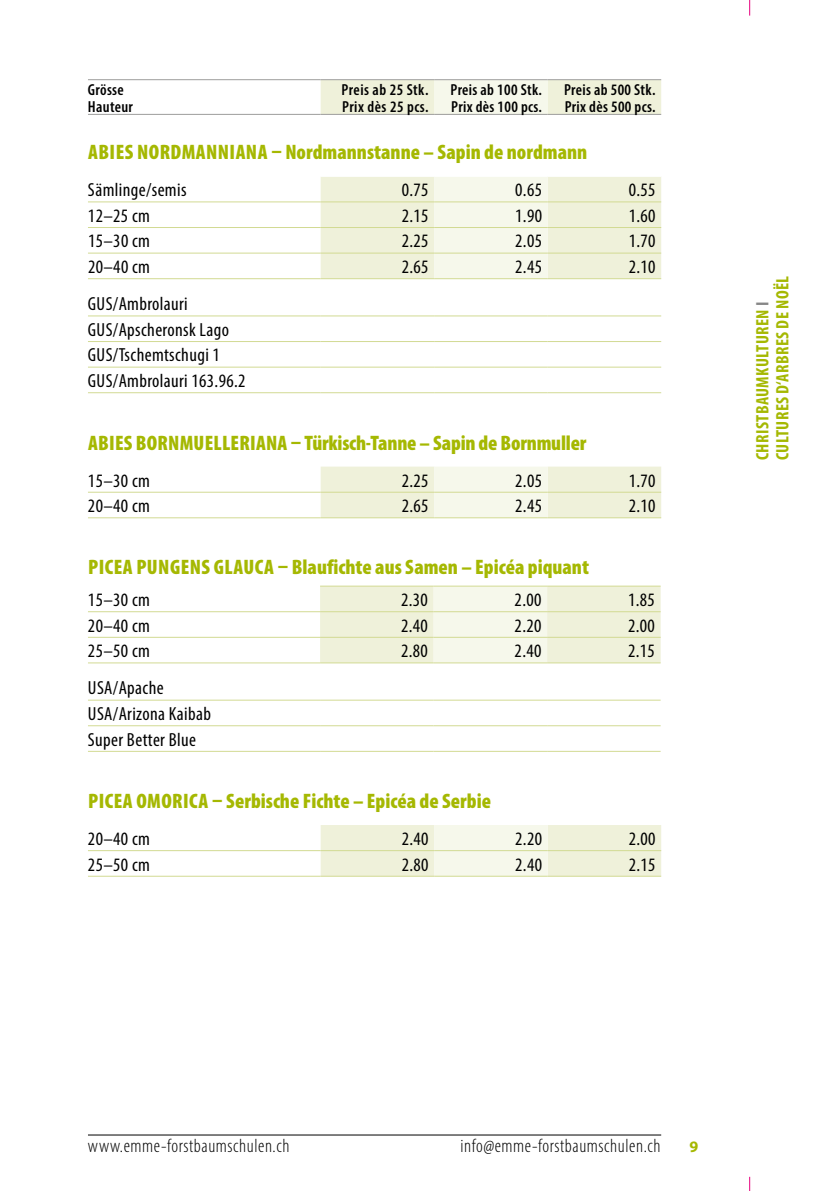
<style>
.page{position:relative;width:840px;height:1191px;background:#fff}
.page>*{position:absolute;margin:0;border:0;box-sizing:border-box;transform-origin:0 0}
.t1{font:900 condensed 21px "Myriad Pro";color:#a5b802}
.t2{font:condensed 19px/25.6px "Myriad Pro";letter-spacing:.02em;color:#000}
.t3{font:300 condensed 19px "Myriad Pro";letter-spacing:.03em;color:#000}
.t4{font:700 condensed 18px/20px "Myriad Pro";letter-spacing:.02em;color:#a5b802}
.t5{font:600 condensed 16px/17px "Myriad Pro";letter-spacing:.02em;color:#000}
.t6{font:700 16px "Myriad Pro";color:#a5b802}
.s1{color:#878787}
</style>
<div class="page">
<hr style="left:88px;top:1134px;width:572px;height:1px;background:#000">
<svg style="left:320px;top:177px;width:340px;height:101px;background:#f1f3df"></svg>
<hr style="left:88px;top:201px;width:232px;height:1px;background:#d2da93">
<hr style="left:320px;top:201px;width:114px;height:1px;background:#d2da93">
<hr style="left:434px;top:201px;width:113px;height:1px;background:#d2da93">
<hr style="left:547px;top:201px;width:113px;height:1px;background:#d2da93">
<hr style="left:88px;top:227px;width:232px;height:1px;background:#d2da93">
<hr style="left:320px;top:227px;width:114px;height:1px;background:#d2da93">
<hr style="left:434px;top:227px;width:113px;height:1px;background:#d2da93">
<hr style="left:547px;top:227px;width:113px;height:1px;background:#d2da93">
<hr style="left:88px;top:253px;width:232px;height:1px;background:#d2da93">
<hr style="left:320px;top:253px;width:114px;height:1px;background:#d2da93">
<hr style="left:434px;top:253px;width:113px;height:1px;background:#d2da93">
<hr style="left:547px;top:253px;width:113px;height:1px;background:#d2da93">
<hr style="left:88px;top:278px;width:232px;height:1px;background:#d2da93">
<hr style="left:320px;top:278px;width:114px;height:1px;background:#d2da93">
<hr style="left:434px;top:278px;width:113px;height:1px;background:#d2da93">
<hr style="left:547px;top:278px;width:113px;height:1px;background:#d2da93">
<hr style="left:547px;top:367px;width:113px;height:1px;background:#d2da93">
<hr style="left:547px;top:392px;width:113px;height:1px;background:#d2da93">
<hr style="left:88px;top:315px;width:232px;height:1px;background:#d2da93">
<hr style="left:320px;top:315px;width:114px;height:1px;background:#d2da93">
<hr style="left:434px;top:315px;width:113px;height:1px;background:#d2da93">
<hr style="left:547px;top:315px;width:113px;height:1px;background:#d2da93">
<hr style="left:88px;top:367px;width:232px;height:1px;background:#d2da93">
<hr style="left:320px;top:367px;width:114px;height:1px;background:#d2da93">
<hr style="left:434px;top:367px;width:113px;height:1px;background:#d2da93">
<hr style="left:88px;top:392px;width:232px;height:1px;background:#d2da93">
<hr style="left:320px;top:392px;width:114px;height:1px;background:#d2da93">
<hr style="left:434px;top:392px;width:113px;height:1px;background:#d2da93">
<hr style="left:88px;top:341px;width:232px;height:1px;background:#d2da93">
<hr style="left:320px;top:341px;width:114px;height:1px;background:#d2da93">
<hr style="left:434px;top:341px;width:113px;height:1px;background:#d2da93">
<hr style="left:547px;top:341px;width:113px;height:1px;background:#d2da93">
<svg style="left:320px;top:466px;width:340px;height:51px;background:#f1f3df"></svg>
<hr style="left:88px;top:517px;width:232px;height:1px;background:#d2da93">
<hr style="left:320px;top:517px;width:114px;height:1px;background:#d2da93">
<hr style="left:434px;top:517px;width:113px;height:1px;background:#d2da93">
<hr style="left:547px;top:517px;width:113px;height:1px;background:#d2da93">
<hr style="left:88px;top:492px;width:232px;height:1px;background:#d2da93">
<hr style="left:320px;top:492px;width:114px;height:1px;background:#d2da93">
<hr style="left:434px;top:492px;width:113px;height:1px;background:#d2da93">
<hr style="left:547px;top:492px;width:113px;height:1px;background:#d2da93">
<svg style="left:320px;top:587px;width:340px;height:75px;background:#f1f3df"></svg>
<hr style="left:88px;top:611px;width:232px;height:1px;background:#d2da93">
<hr style="left:320px;top:586px;width:113px;height:1px;background:#d2da93">
<hr style="left:433px;top:586px;width:114px;height:1px;background:#d2da93">
<hr style="left:547px;top:586px;width:113px;height:1px;background:#d2da93">
<hr style="left:320px;top:611px;width:113px;height:1px;background:#d2da93">
<hr style="left:433px;top:611px;width:114px;height:1px;background:#d2da93">
<hr style="left:547px;top:611px;width:113px;height:1px;background:#d2da93">
<hr style="left:320px;top:637px;width:113px;height:1px;background:#d2da93">
<hr style="left:433px;top:637px;width:114px;height:1px;background:#d2da93">
<hr style="left:547px;top:637px;width:113px;height:1px;background:#d2da93">
<hr style="left:320px;top:662px;width:113px;height:1px;background:#d2da93">
<hr style="left:433px;top:662px;width:114px;height:1px;background:#d2da93">
<hr style="left:547px;top:662px;width:113px;height:1px;background:#d2da93">
<hr style="left:88px;top:637px;width:232px;height:1px;background:#d2da93">
<hr style="left:88px;top:662px;width:232px;height:1px;background:#d2da93">
<svg style="left:320px;top:699px;width:340px;height:52px"></svg>
<hr style="left:88px;top:700px;width:232px;height:1px;background:#d2da93">
<hr style="left:320px;top:700px;width:113px;height:1px;background:#d2da93">
<hr style="left:433px;top:700px;width:114px;height:1px;background:#d2da93">
<hr style="left:547px;top:700px;width:113px;height:1px;background:#d2da93">
<hr style="left:320px;top:725px;width:113px;height:1px;background:#d2da93">
<hr style="left:433px;top:725px;width:114px;height:1px;background:#d2da93">
<hr style="left:547px;top:725px;width:113px;height:1px;background:#d2da93">
<hr style="left:320px;top:751px;width:113px;height:1px;background:#d2da93">
<hr style="left:433px;top:751px;width:114px;height:1px;background:#d2da93">
<hr style="left:547px;top:751px;width:113px;height:1px;background:#d2da93">
<hr style="left:88px;top:725px;width:232px;height:1px;background:#d2da93">
<hr style="left:88px;top:751px;width:232px;height:1px;background:#d2da93">
<svg style="left:320px;top:825px;width:340px;height:51px;background:#f1f3df"></svg>
<hr style="left:88px;top:850px;width:232px;height:1px;background:#d2da93">
<hr style="left:320px;top:850px;width:114px;height:1px;background:#d2da93">
<hr style="left:434px;top:850px;width:113px;height:1px;background:#d2da93">
<hr style="left:547px;top:850px;width:113px;height:1px;background:#d2da93">
<hr style="left:88px;top:876px;width:232px;height:1px;background:#d2da93">
<hr style="left:320px;top:876px;width:114px;height:1px;background:#d2da93">
<hr style="left:434px;top:876px;width:113px;height:1px;background:#d2da93">
<hr style="left:547px;top:876px;width:113px;height:1px;background:#d2da93">
<div style="left:320px;top:80px;width:340px;height:34px;background:#eff1da"></div>
<div style="left:434px;top:80px;width:113px;height:34px;background:#f6f8eb"></div>
<hr style="left:88px;top:79px;width:232px;height:1px;background:#9d9d9c">
<hr style="left:320px;top:79px;width:114px;height:1px;background:#9d9d9c">
<hr style="left:434px;top:79px;width:113px;height:1px;background:#9d9d9c">
<hr style="left:547px;top:79px;width:113px;height:1px;background:#9d9d9c">
<hr style="left:88px;top:114px;width:232px;height:1px;background:#9d9d9c">
<hr style="left:320px;top:114px;width:114px;height:1px;background:#9d9d9c">
<hr style="left:434px;top:114px;width:113px;height:1px;background:#9d9d9c">
<hr style="left:547px;top:114px;width:113px;height:1px;background:#9d9d9c">
<p class="t5" style="left:88px;top:80px;width:46px">Grösse<br>Hauteur</p>
<p class="t5" style="left:341px;top:80px;width:88px">Preis ab 25 Stk.<br>Prix dès 25 pcs.</p>
<p class="t5" style="left:450px;top:80px;width:93px">Preis ab 100 Stk.<br>Prix dès 100 pcs.</p>
<p class="t5" style="left:563px;top:80px;width:93px">Preis ab 500 Stk.<br>Prix dès 500 pcs.</p>
<p class="t1" style="left:88px;top:138px;width:500px">ABIES NORDMANNIANA – Nordmannstanne – Sapin de nordmann</p>
<p class="t2" style="left:88px;top:177px;width:100px">Sämlinge/semis</p>
<p class="t2" style="left:401px;top:177px;width:28px">0.75</p>
<p class="t2" style="left:515px;top:177px;width:28px">0.65</p>
<p class="t2" style="left:628px;top:177px;width:28px">0.55</p>
<p class="t2" style="left:88px;top:202px;width:63px">12–25 cm</p>
<p class="t2" style="left:401px;top:202px;width:28px">2.15</p>
<p class="t2" style="left:515px;top:202px;width:28px">1.90</p>
<p class="t2" style="left:628px;top:202px;width:28px">1.60</p>
<p class="t2" style="left:88px;top:228px;width:63px">15–30 cm</p>
<p class="t2" style="left:401px;top:228px;width:28px">2.25</p>
<p class="t2" style="left:515px;top:228px;width:28px">2.05</p>
<p class="t2" style="left:628px;top:228px;width:28px">1.70</p>
<p class="t2" style="left:88px;top:254px;width:63px">20–40 cm</p>
<p class="t2" style="left:401px;top:254px;width:28px">2.65</p>
<p class="t2" style="left:515px;top:254px;width:28px">2.45</p>
<p class="t2" style="left:628px;top:254px;width:28px">2.10</p>
<p class="t2" style="left:88px;top:291px;width:159px">GUS/Ambrolauri<br>GUS/Apscheronsk Lago<br>GUS/Tschemtschugi 1<br>GUS/Ambrolauri 163.96.2</p>
<p class="t1" style="left:88px;top:429px;width:499px">ABIES BORNMUELLERIANA – Türkisch-Tanne – Sapin de Bornmuller</p>
<p class="t2" style="left:88px;top:467px;width:63px">15–30 cm</p>
<p class="t2" style="left:401px;top:467px;width:28px">2.25</p>
<p class="t2" style="left:515px;top:467px;width:28px">2.05</p>
<p class="t2" style="left:628px;top:467px;width:28px">1.70</p>
<p class="t2" style="left:88px;top:493px;width:63px">20–40 cm</p>
<p class="t2" style="left:401px;top:493px;width:28px">2.65</p>
<p class="t2" style="left:515px;top:493px;width:28px">2.45</p>
<p class="t2" style="left:628px;top:493px;width:28px">2.10</p>
<p class="t1" style="left:88px;top:554px;width:502px">PICEA PUNGENS GLAUCA – Blaufichte aus Samen – Epicéa piquant</p>
<p class="t2" style="left:88px;top:587px;width:63px">15–30 cm</p>
<p class="t2" style="left:401px;top:587px;width:28px">2.30</p>
<p class="t2" style="left:514px;top:587px;width:28px">2.00</p>
<p class="t2" style="left:627px;top:587px;width:28px">1.85</p>
<p class="t2" style="left:88px;top:612px;width:63px">20–40 cm</p>
<p class="t2" style="left:401px;top:612px;width:28px">2.40</p>
<p class="t2" style="left:514px;top:612px;width:28px">2.20</p>
<p class="t2" style="left:627px;top:612px;width:28px">2.00</p>
<p class="t2" style="left:88px;top:638px;width:63px">25–50 cm</p>
<p class="t2" style="left:401px;top:638px;width:28px">2.80</p>
<p class="t2" style="left:514px;top:638px;width:28px">2.40</p>
<p class="t2" style="left:627px;top:638px;width:28px">2.15</p>
<p class="t2" style="left:88px;top:675px;width:124px">USA/Apache<br>USA/Arizona Kaibab<br>Super Better Blue</p>
<p class="t1" style="left:88px;top:787px;width:404px">PICEA OMORICA – Serbische Fichte – Epicéa de Serbie</p>
<p class="t2" style="left:88px;top:825px;width:63px">20–40 cm</p>
<p class="t2" style="left:401px;top:825px;width:28px">2.40</p>
<p class="t2" style="left:515px;top:825px;width:28px">2.20</p>
<p class="t2" style="left:628px;top:825px;width:28px">2.00</p>
<p class="t2" style="left:88px;top:851px;width:63px">25–50 cm</p>
<p class="t2" style="left:401px;top:851px;width:28px">2.80</p>
<p class="t2" style="left:515px;top:851px;width:28px">2.40</p>
<p class="t2" style="left:628px;top:851px;width:28px">2.15</p>
<p class="t4" style="left:751px;top:460px;width:185px;rotate:-90deg">CHRISTBAUMKULTUREN <span class="s1">I<br></span>CULTURES D‘ARBRES DE NOËL</p>
<p class="t3" style="left:88px;top:1135px;width:203px">www.emme-forstbaumschulen.ch</p>
<p class="t3" style="left:460px;top:1135px;width:201px">info@emme-forstbaumschulen.ch</p>
<p class="t6" style="left:689px;top:1136px;width:10px">9</p>
</div>
